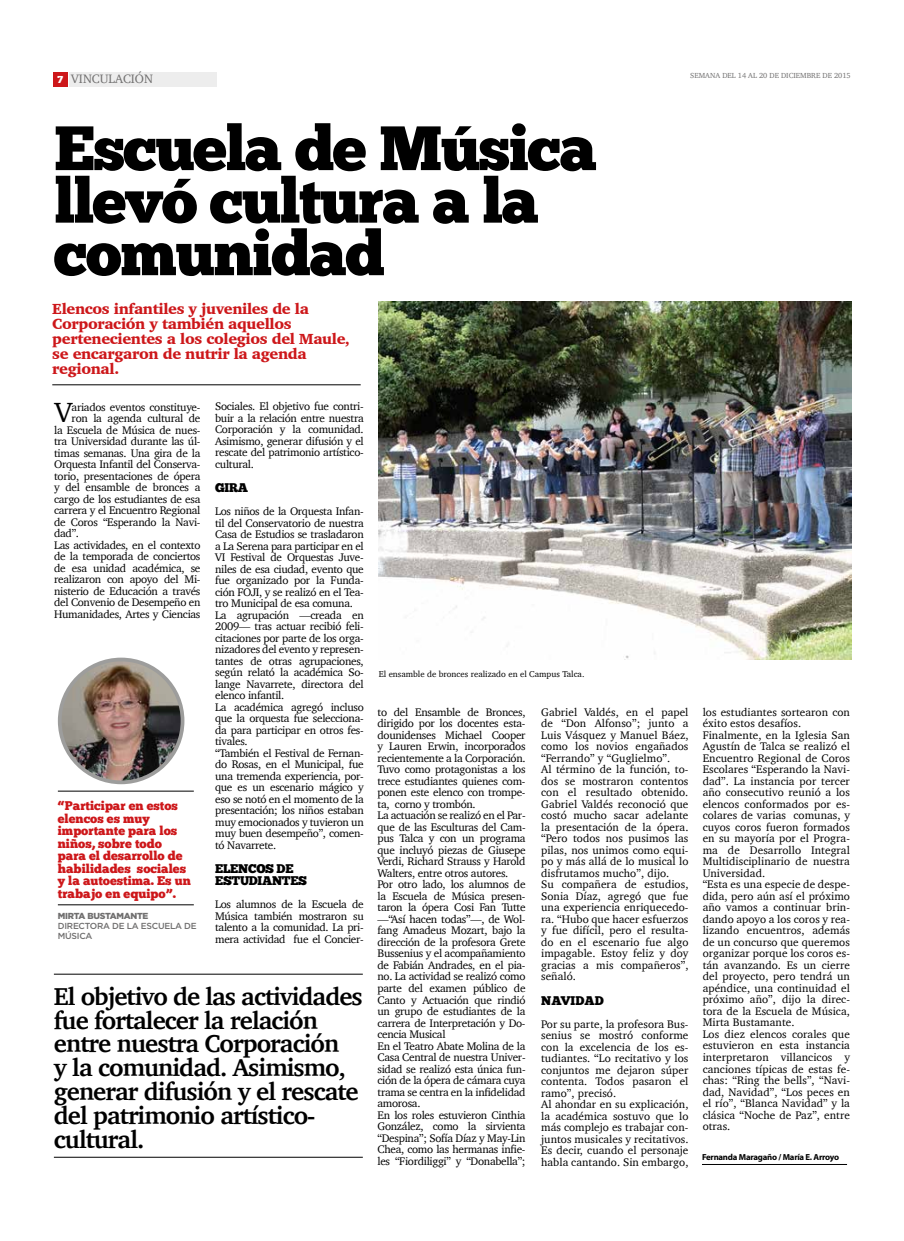
<style>
.page{position:relative;width:904px;height:1241px;background:#fff}
.page>*{position:absolute;margin:0;border:0;box-sizing:border-box;transform-origin:0 0}
.t1{font:62.5px/52.5px "Chunk Five Ex";letter-spacing:-.025em;color:#000}
.t2{font:28.38px "Charter";color:#000}
.t3{font:700 25px/23.8px "Charter";letter-spacing:-.035em;color:#000}
.t4{font:900 15px/15px "Charter";letter-spacing:-.025em;color:#cd171a}
.t5{font:12.5px/12.5px "Chunk Five Ex";color:#cd171a}
.t6{font:12.5px "Chunk Five Ex";letter-spacing:-.025em;color:#000}
.t7{font:12.5px "Charter";color:#706f6f}
.t8{font:11.25px/11.5px "Charter";letter-spacing:-.025em;color:#000;text-align:justify}
.t9{font:11.25px/11.5px "Charter";letter-spacing:.005em;color:#000}
.t10{font:8.75px "Charter";color:#000}
.t11{font:700 8.75px "Myriad Pro";letter-spacing:-.025em;color:#000}
.t12{font:500 8.75px/10px "Gotham";letter-spacing:-.03em;color:#706f6f}
.t13{font:900 8.75px "Gotham";letter-spacing:-.03em;color:#706f6f}
.t14{font:7.5px "Charter";color:#706f6f}
.s1{font-family:"Chunk Five Ex";font-size:10px;color:#fff}
</style>
<div class="page">
<div style="left:54px;top:72px;width:14px;height:15px;background:#cd171a"></div>
<div style="left:69px;top:72px;width:148px;height:15px;background:#ededed"></div>
<hr style="left:54px;top:1156px;width:309px;height:1px;background:#000">
<hr style="left:54px;top:973px;width:309px;height:1px;background:#000">
<hr style="left:52px;top:384px;width:309px;height:1px;background:#000">
<hr style="left:702px;top:1163px;width:145px;height:1px;background:#000">
<hr style="left:58px;top:790px;width:136px;height:1px;background:#000">
<hr style="left:58px;top:904px;width:136px;height:1px;background:#000">
<img style="left:60px;top:659px;width:122px;height:123px;border-radius:61px">
<div style="left:58px;top:657px;width:126px;height:127px;border:4px solid #9d9d9c;border-radius:50%"></div>
<img style="left:378px;top:301px;width:473px;height:358px">
<p class="t7" style="left:58px;top:68px;width:97px"><span class="s1">7</span> VINCULACIÓN</p>
<h1 class="t1" style="left:54px;top:121px;width:544px">Escuela de Música llevó cultura a la comunidad</h1>
<h3 class="t4" style="left:52px;top:301px;width:299px">Elencos infantiles y juveniles de la<br>Corporación y también aquellos pertenecientes a los colegios del Maule, se encargaron de nutrir la agenda regional.</h3>
<h2 class="t2" style="left:55px;top:388px;width:19px">V</h2>
<p class="t8" style="left:72px;top:400px;width:130px">ariados eventos constituye-</p>
<p class="t14" style="left:690px;top:69px;width:162px">SEMANA DEL 14 AL 20 DE DICIEMBRE DE 2015</p>
<p class="t8" style="left:215px;top:400px;width:150px">Sociales. El objetivo fue contri&shy;buir a la relación entre nuestra Corporación y la comunidad.<br>Asimismo, generar difusión y el rescate del patrimonio artístico&shy;cultural.</p>
<p class="t6" style="left:215px;top:478px;width:35px">GIRA</p>
<p class="t8" style="left:215px;top:505px;width:150px">Los niños de la Orquesta Infan&shy;til del Conservatorio de nuestra Casa de Estudios se trasladaron a La Serena para participar en el VI Festival de Orquestas Juve&shy;niles de esa ciudad, evento que fue organizado por la Funda&shy;ción FOJI</p>
<p class="t8" style="left:72px;top:412px;width:130px">ron la agenda cultural de</p>
<p class="t8" style="left:54px;top:423px;width:148px">la Escuela de Música de nues-</p>
<p class="t8" style="left:54px;top:435px;width:148px">tra Universidad durante las úl-</p>
<p class="t8" style="left:54px;top:446px;width:148px">timas semanas. Una gira de la</p>
<p class="t8" style="left:54px;top:458px;width:148px">Orquesta Infantil del Conserva-</p>
<p class="t8" style="left:54px;top:469px;width:148px">torio, presentaciones de ópera</p>
<p class="t8" style="left:54px;top:481px;width:148px">y del ensamble de bronces a</p>
<p class="t8" style="left:54px;top:492px;width:148px">cargo de los estudiantes de esa</p>
<p class="t8" style="left:54px;top:504px;width:148px">carrera y el Encuentro Regional</p>
<p class="t8" style="left:54px;top:515px;width:148px">de Coros “Esperando la Navi-</p>
<p class="t8" style="left:54px;top:527px;width:26px">dad”.</p>
<p class="t8" style="left:54px;top:538px;width:148px">Las actividades, en el contexto</p>
<p class="t8" style="left:54px;top:550px;width:148px">de la temporada de conciertos</p>
<p class="t8" style="left:54px;top:561px;width:148px">de esa unidad académica, se</p>
<p class="t8" style="left:54px;top:573px;width:148px">realizaron con apoyo del Mi-</p>
<p class="t8" style="left:54px;top:584px;width:148px">nisterio de Educación a través</p>
<p class="t8" style="left:54px;top:596px;width:148px">del Convenio de Desempeño en</p>
<p class="t8" style="left:54px;top:607px;width:148px">Humanidades, Artes y Ciencias</p>
<p class="t8" style="left:215px;top:585px;width:150px;text-align:left;text-indent:44px">, y se realizó en el Tea&shy;tro Municipal de esa comuna.<br>La agrupación —creada en<br>2009— tras actuar recibió feli&shy;citaciones por parte de los orga&shy;nizadores del evento y represen&shy;tantes de otras agrupaciones, según relató la académica So&shy;lange Navarrete, directora del elenco infantil.<br>La académica agregó incluso que la orquesta fue selecciona&shy;da para participar en otros fes&shy;tivales.<br>“También el Festival de Fernan&shy;do Rosas, en el Municipal, fue una tremenda experiencia, por&shy;que es un escenario mágico y eso se notó en el momento de la presentación; los niños estaban muy emocionados y tuvieron un muy buen desempeño”, comen&shy;tó Navarrete.</p>
<p class="t6" style="left:215px;top:858px;width:18px">Elencos</p>
<p class="t6" style="left:277px;top:858px;width:10px">de</p>
<p class="t6" style="left:215px;top:871px;width:10px">estudiantes</p>
<p class="t8" style="left:215px;top:898px;width:150px">Los alumnos de la Escuela de Música también mostraron su talento a la comunidad. La pri&shy;mera actividad fue el Concier-</p>
<p class="t10" style="left:379px;top:666px;width:207px">El ensamble de bronces realizado en el Campus Talca.</p>
<p class="t8" style="left:377px;top:706px;width:150px;text-align:left">to del Ensamble de Bronces, dirigido por los docentes esta&shy;dounidenses Michael Cooper y Lauren Erwin, incorporados recientemente a la Corporación.<br>Tuvo como protagonistas a los trece estudiantes quienes com&shy;ponen este elenco con trompe&shy;ta, corno y trombón.<br>La actuación se realizó en el Par&shy;que de las Esculturas del Cam&shy;pus Talca y con un programa que incluyó piezas de Giusepe<br>Verdi, Richard Strauss y Harold<br>Walters, entre otros autores.<br>Por otro lado, los alumnos de la Escuela de Música presen&shy;taron la ópera Cosi Fan Tutte —“Así hacen todas”—, de Wol&shy;fang Amadeus Mozart, bajo la dirección de la profesora Grete<br>Bussenius y el acompañamiento de Fabián Andrades, en el pia&shy;no. La actividad se realizó como parte del examen público de<br>Canto y Actuación que rindió un grupo de estudiantes de la carrera de Interpretación y Do&shy;cencia Musical<br>En el Teatro Abate Molina de la<br>Casa Central de nuestra Univer&shy;sidad se realizó esta única fun&shy;ción de la ópera de cámara cuya trama se centra en la infidelidad amorosa.<br>En los roles estuvieron Cinthia<br>González, como la sirvienta “Despina”; Sofía Díaz y May-Lin<br>Chea, como las hermanas infie&shy;les “Fiordiliggi” y “Donabella”;</p>
<p class="t9" style="left:702px;top:706px;width:149px">los estudiantes sortearon con éxito estos desafíos.<br>Finalmente, en la Iglesia San<br>Agustín de Talca se realizó el<br>Encuentro Regional de Coros<br>Escolares “Esperando la Navi&shy;dad”. La instancia por tercer año consecutivo reunió a los elencos conformados por es&shy;colares de varias comunas, y cuyos coros fueron formados en su mayoría por el Progra&shy;ma de Desarrollo Integral<br>Multidisciplinario de nuestra<br>Universidad.<br>“Esta es una especie de despe&shy;dida, pero aún así el próximo año vamos a continuar brin&shy;dando apoyo a los coros y rea&shy;lizando encuentros, además de un concurso que queremos organizar porque los coros es&shy;tán avanzando. Es un cierre del proyecto, pero tendrá un apéndice, una continuidad el próximo año”, dijo la direc&shy;tora de la Escuela de Música,<br>Mirta Bustamante.<br>Los diez elencos corales que estuvieron en esta instancia interpretaron villancicos y canciones típicas de estas fe&shy;chas: “Ring the bells”, “Navi&shy;dad, Navidad”, “Los peces en el río”, “Blanca Navidad” y la clásica “Noche de Paz”, entre otras.</p>
<p class="t11" style="left:702px;top:1151px;width:139px">Fernanda Maragaño / María E. Arroyo</p>
<p class="t9" style="left:541px;top:706px;width:149px">Gabriel Valdés, en el papel de “Don Alfonso”; junto a<br>Luis Vásquez y Manuel Báez, como los novios engañados “Ferrando” y “Guglielmo”.<br>Al término de la función, to&shy;dos se mostraron contentos con el resultado obtenido.<br>Gabriel Valdés reconoció que costó mucho sacar adelante la presentación de la ópera. “Pero todos nos pusimos las pilas, nos unimos como equi&shy;po y más allá de lo musical lo disfrutamos mucho”, dijo.<br>Su compañera de estudios,<br>Sonia Díaz, agregó que fue una experiencia enriquecedo&shy;ra. “Hubo que hacer esfuerzos y fue difícil, pero el resulta&shy;do en el escenario fue algo impagable. Estoy feliz y doy gracias a mis compañeros”, señaló.</p>
<p class="t6" style="left:541px;top:990px;width:20px">Navidad</p>
<p class="t9" style="left:541px;top:1017px;width:149px">Por su parte, la profesora Bus&shy;senius se mostró conforme con la excelencia de los es&shy;tudiantes. “Lo recitativo y los conjuntos me dejaron súper contenta. Todos pasaron el ramo”, precisó.<br>Al ahondar en su explicación, la académica sostuvo que lo más complejo es trabajar con&shy;juntos musicales y recitativos.<br>Es decir, cuando el personaje habla cantando. Sin embargo,</p>
<p class="t5" style="left:58px;top:799px;width:134px">“Participar en estos elencos es muy importante para los niños, sobre todo para el desarrollo de habilidades sociales y la autoestima. Es un trabajo en equipo”.</p>
<p class="t13" style="left:58px;top:909px;width:92px">MIRTA BUSTAMANTE</p>
<p class="t12" style="left:58px;top:920px;width:140px">DIRECTORA DE LA ESCUELA DE<br>MÚSICA</p>
<h3 class="t3" style="left:54px;top:983px;width:310px">El objetivo de las actividades fue fortalecer la relación entre nuestra Corporación<br>y la comunidad. Asimismo, generar difusión y el rescate del patrimonio artístico&shy;cultural.</h3>
</div>
